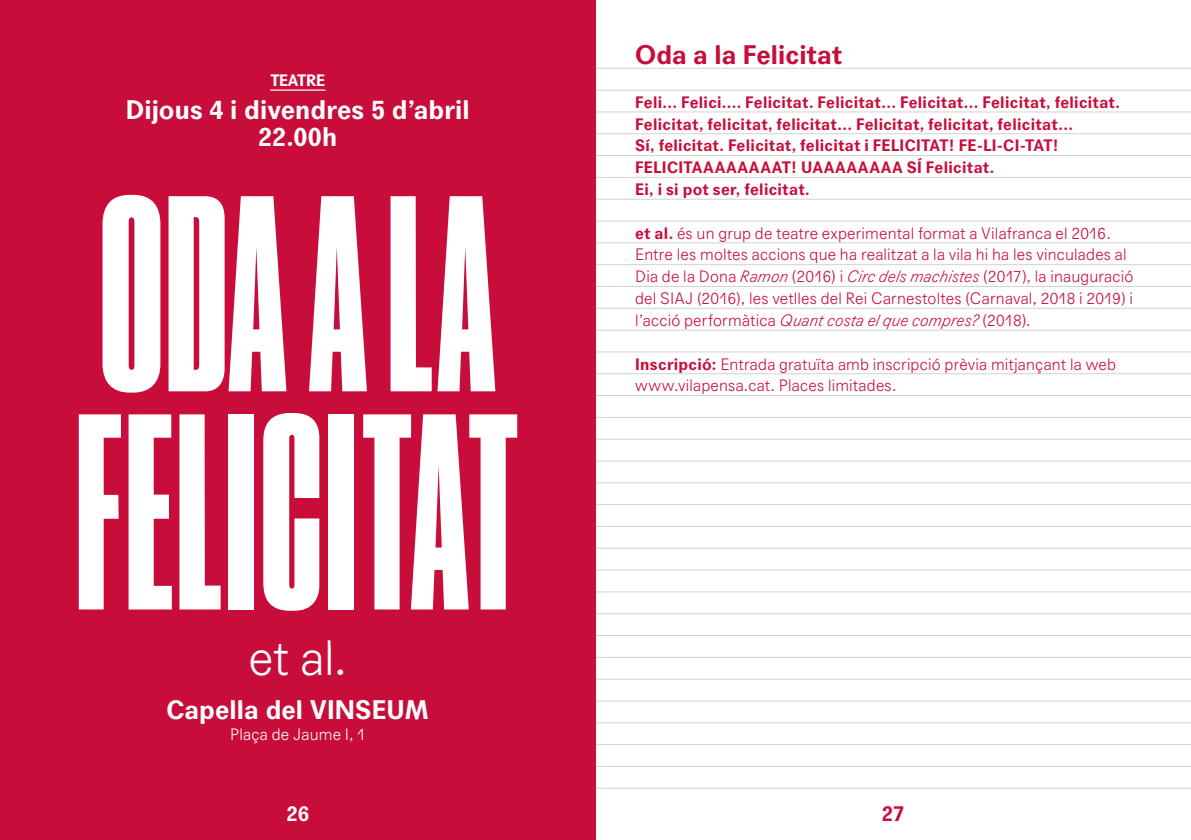
<style>
.page{position:relative;width:1191px;height:840px;background:#fff}
.page>*{position:absolute;margin:0;border:0;box-sizing:border-box;transform-origin:0 0}
.t1{font:262px "Druk X Cond Super";letter-spacing:.015em;color:#fff}
.Text{font:300 48px "Agipo";color:#fff}
.Dia{font:700 26px "Agipo";letter-spacing:.005em;color:#fff}
.Subtitol{font:700 26px "Agipo";letter-spacing:.005em;color:#c80d3a}
.Hora{font:700 26px "Agipo";color:#fff}
.t2{font:700 21px "Agipo";color:#c80d3a}
.t3{font:700 21px "Agipo";color:#fff}
.Text-2{font:300 16px/21.8px "Agipo";letter-spacing:.01em;color:#c80d3a}
.Text-3{font:700 16px/21.8px "Agipo";letter-spacing:.02em;color:#c80d3a}
.Adreça{font:300 16px "Agipo";letter-spacing:.01em;color:#fff}
.Genere{font:700 16px "Agipo";letter-spacing:-.025em;color:#fff}
.s1{font-weight:700}
.s2{font-style:italic}
</style>
<div class="page">
<hr style="left:0;top:68px;width:1191px;height:1px;background:#d1d2d4">
<hr style="left:0;top:90px;width:1191px;height:1px;background:#d1d2d4">
<hr style="left:0;top:111px;width:1191px;height:1px;background:#d1d2d4">
<hr style="left:0;top:133px;width:1191px;height:1px;background:#d1d2d4">
<hr style="left:0;top:155px;width:1191px;height:1px;background:#d1d2d4">
<hr style="left:0;top:177px;width:1191px;height:1px;background:#d1d2d4">
<hr style="left:0;top:199px;width:1191px;height:1px;background:#d1d2d4">
<hr style="left:0;top:220px;width:1191px;height:1px;background:#d1d2d4">
<hr style="left:0;top:242px;width:1191px;height:1px;background:#d1d2d4">
<hr style="left:0;top:264px;width:1191px;height:1px;background:#d1d2d4">
<hr style="left:0;top:286px;width:1191px;height:1px;background:#d1d2d4">
<hr style="left:0;top:308px;width:1191px;height:1px;background:#d1d2d4">
<hr style="left:0;top:329px;width:1191px;height:1px;background:#d1d2d4">
<hr style="left:0;top:351px;width:1191px;height:1px;background:#d1d2d4">
<hr style="left:0;top:373px;width:1191px;height:1px;background:#d1d2d4">
<hr style="left:0;top:395px;width:1191px;height:1px;background:#d1d2d4">
<hr style="left:0;top:417px;width:1191px;height:1px;background:#d1d2d4">
<hr style="left:0;top:438px;width:1191px;height:1px;background:#d1d2d4">
<hr style="left:0;top:460px;width:1191px;height:1px;background:#d1d2d4">
<hr style="left:0;top:482px;width:1191px;height:1px;background:#d1d2d4">
<hr style="left:0;top:504px;width:1191px;height:1px;background:#d1d2d4">
<hr style="left:0;top:526px;width:1191px;height:1px;background:#d1d2d4">
<hr style="left:0;top:547px;width:1191px;height:1px;background:#d1d2d4">
<hr style="left:0;top:569px;width:1191px;height:1px;background:#d1d2d4">
<hr style="left:0;top:591px;width:1191px;height:1px;background:#d1d2d4">
<hr style="left:0;top:613px;width:1191px;height:1px;background:#d1d2d4">
<hr style="left:0;top:634px;width:1191px;height:1px;background:#d1d2d4">
<hr style="left:0;top:656px;width:1191px;height:1px;background:#d1d2d4">
<hr style="left:0;top:678px;width:1191px;height:1px;background:#d1d2d4">
<hr style="left:0;top:700px;width:1191px;height:1px;background:#d1d2d4">
<hr style="left:0;top:722px;width:1191px;height:1px;background:#d1d2d4">
<hr style="left:0;top:743px;width:1191px;height:1px;background:#d1d2d4">
<hr style="left:0;top:765px;width:1191px;height:1px;background:#d1d2d4">
<hr style="left:0;top:787px;width:1191px;height:1px;background:#d1d2d4">
<div style="left:0;top:0;width:595px;height:839px;background:#c80d3a"></div>
<hr style="left:270px;top:89px;width:55px;height:2px;background:#fff">
<p class="Genere" style="left:270px;top:68px;width:56px">TEATRE</p>
<p class="Dia" style="left:126px;top:89px;width:345px">Dijous 4 i divendres 5 d’abril</p>
<p class="Hora" style="left:258px;top:116px;width:81px">22.00h</p>
<p class="t1" style="left:100px;top:143px;width:396px">ODA A LA</p>
<p class="t1" style="left:77px;top:361px;width:443px">FELICITAT</p>
<p class="Text" style="left:248px;top:620px;width:100px">et al.</p>
<p class="Dia" style="left:166px;top:688px;width:264px">Capella del VINSEUM</p>
<p class="Adreça" style="left:230px;top:722px;width:137px">Plaça de Jaume I, 1</p>
<p class="t3" style="left:286px;top:796px;width:24px">26</p>
<p class="Subtitol" style="left:635px;top:34px;width:208px">Oda a la Felicitat</p>
<p class="Text-3" style="left:635px;top:90px;width:486px">Feli… Felici…. Felicitat. Felicitat… Felicitat… Felicitat, felicitat.<br>Felicitat, felicitat, felicitat… Felicitat, felicitat, felicitat…<br>Sí, felicitat. Felicitat, felicitat i FELICITAT! FE-LI-CI-TAT!<br>FELICITAAAAAAAAT! UAAAAAAAA SÍ Felicitat.</p>
<p class="Text-3" style="left:635px;top:177px;width:176px">Ei, i si pot ser, felicitat.</p>
<p class="Text-2" style="left:635px;top:220px;width:500px"><span class="s1">et al.</span> és un grup de teatre experimental format a Vilafranca el 2016.<br>Entre les moltes accions que ha realitzat a la vila hi ha les vinculades al Dia de la Dona <span class="s2">Ramon</span> (2016) i <span class="s2">Circ dels machistes</span> (2017), la inauguració del SIAJ (2016), les vetlles del Rei Carnestoltes (Carnaval, 2018 i 2019) i l’acció performàtica <span class="s2">Quant costa el que compres?</span> (2018).</p>
<p class="Text-2" style="left:635px;top:351px;width:482px"><span class="s1">Inscripció:</span> Entrada gratuïta amb inscripció prèvia mitjançant la web www.vilapensa.cat. Places limitades.</p>
<h3 class="t2" style="left:882px;top:796px;width:24px">27</h3>
</div>
